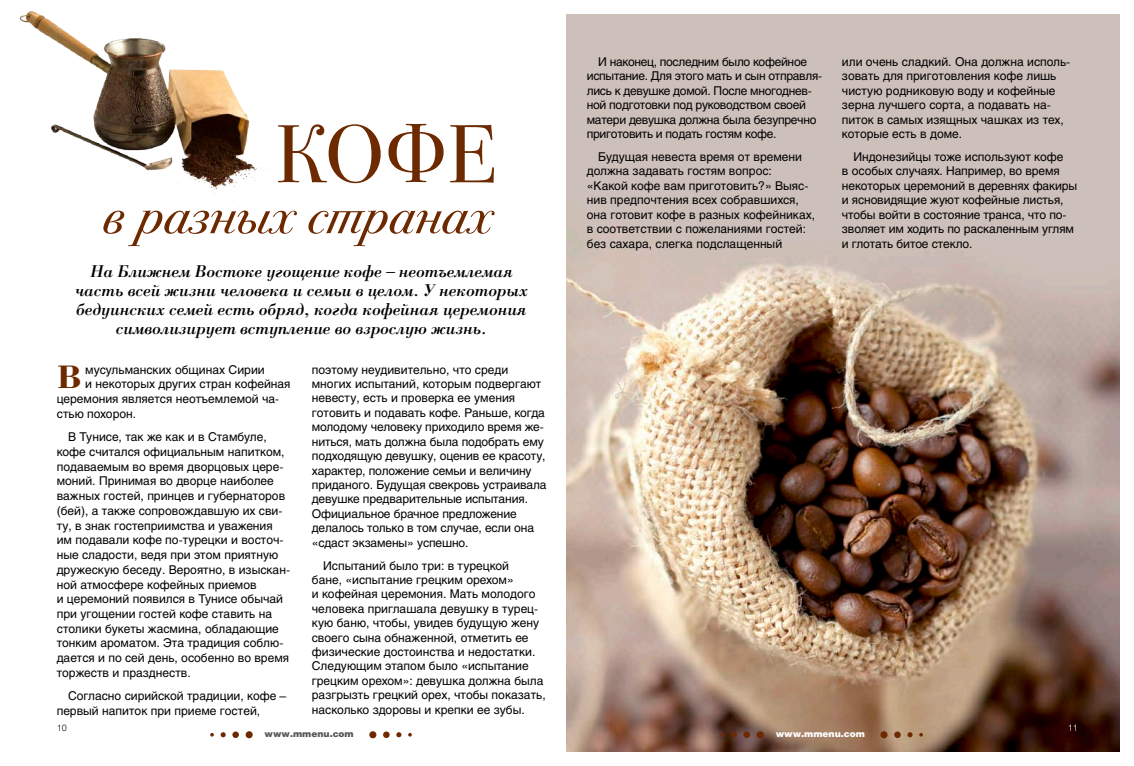
<style>
.page{position:relative;width:1134px;height:766px;background:#fff}
.page>*{position:absolute;margin:0;border:0;box-sizing:border-box;transform-origin:0 0}
.t1{font:82px "Bodoni Sev C";color:#6d2900}
.t2{font:italic 52px "Bodoni Sev C";letter-spacing:.01em;color:#6d2900}
.t3{font:700 33.6px "Borjomi C";color:#6d2900;scale:1.05 1}
.t4{font:italic 17.6px/18.8px "Borjomi C";letter-spacing:-.01em;color:#000;text-align:center}
.t5{font:12px/14.4px "Helios";color:#000}
.t6{font:12px/14.4px "Helios";letter-spacing:-.025em;color:#000}
.t7{font:900 9px "Helios";color:#57575b}
.t8{font:900 9px "Helios";color:#fff}
.t9{font:300 9px "Helios";color:#000}
.t10{font:300 9px "Helios";color:#fff}
</style>
<div class="page">
<img style="left:567px;top:14px;width:553px;height:737px">
<div style="left:246px;top:731px;width:7px;height:7px;background:#6d2900;border-radius:50%"></div>
<div style="left:232px;top:731px;width:7px;height:6px;background:#6d2900;border-radius:50%"></div>
<svg style="left:221px;top:732px;width:5px;height:5px"></svg>
<svg style="left:210px;top:733px;width:4px;height:3px"></svg>
<div style="left:369px;top:731px;width:7px;height:7px;background:#6d2900;border-radius:50%"></div>
<div style="left:383px;top:731px;width:7px;height:6px;background:#6d2900;border-radius:50%"></div>
<svg style="left:396px;top:732px;width:5px;height:5px"></svg>
<svg style="left:408px;top:733px;width:4px;height:3px"></svg>
<div style="left:757px;top:731px;width:7px;height:7px;background:#6d2900;border-radius:50%"></div>
<div style="left:743px;top:731px;width:7px;height:6px;background:#6d2900;border-radius:50%"></div>
<svg style="left:732px;top:732px;width:5px;height:5px"></svg>
<svg style="left:721px;top:732px;width:4px;height:4px"></svg>
<div style="left:880px;top:731px;width:7px;height:7px;background:#6d2900;border-radius:50%"></div>
<div style="left:894px;top:731px;width:7px;height:6px;background:#6d2900;border-radius:50%"></div>
<svg style="left:907px;top:732px;width:5px;height:5px"></svg>
<svg style="left:919px;top:732px;width:4px;height:4px"></svg>
<img style="left:19px;top:10px;width:250px;height:191px">
<h1 class="t1" style="left:276px;top:107px;width:221px">кофе</h1>
<h2 class="t2" style="left:103px;top:186px;width:391px">в разных странах</h2>
<h3 class="t4" style="left:75px;top:262px;width:454px">На Ближнем Востоке угощение кофе – неотъемлемая часть всей жизни человека и семьи в целом. У некоторых бедуинских семей есть обряд, когда кофейная церемония символизирует вступление во взрослую жизнь.</h3>
<h3 class="t3" style="left:57px;top:357px;width:25px">В</h3>
<p class="t5" style="left:85px;top:362px;width:181px">мусульманских общинах Сирии</p>
<p class="t5" style="left:85px;top:377px;width:207px">и некоторых других стран кофейная</p>
<p class="t5" style="left:57px;top:391px;width:224px">церемония является неотъемлемой ча-</p>
<p class="t5" style="left:57px;top:406px;width:81px">стью похорон.</p>
<p class="t5" style="left:57px;top:429px;width:235px;line-height:14.7px;text-indent:11px">В Тунисе, так же как и в Стамбуле, кофе считался официальным напитком, подаваемым во время дворцовых цере&shy;моний. Принимая во дворце наиболее важных гостей, принцев и губернаторов (бей), а также сопровождавшую их сви&shy;ту, в знак гостеприимства и уважения им подавали кофе по-турецки и восточ&shy;ные сладости, ведя при этом приятную дружескую беседу. Вероятно, в изыскан&shy;ной атмосфере кофейных приемов<br>и церемоний появился в Тунисе обычай при угощении гостей кофе ставить на столики букеты жасмина, обладающие тонким ароматом. Эта традиция соблю&shy;дается и по сей день, особенно во время торжеств и празднеств.</p>
<p class="t5" style="left:57px;top:688px;width:231px;line-height:14.7px;text-indent:11px">Согласно сирийской традиции, кофе – первый напиток при приeме гостей,</p>
<p class="t5" style="left:312px;top:362px;width:236px">поэтому неудивительно, что среди многих испытаний, которым подвергают невесту, есть и проверка еe умения готовить и подавать кофе. Раньше, когда молодому человеку приходило время же&shy;ниться, мать должна была подобрать ему подходящую девушку, оценив еe красоту, характер, положение семьи и величину приданого. Будущая свекровь устраивала девушке предварительные испытания.<br>Официальное брачное предложение делалось только в том случае, если она «сдаст экзамены» успешно.</p>
<p class="t5" style="left:312px;top:558px;width:235px;text-indent:11px">Испытаний было три: в турецкой<br>бане, «испытание грецким орехом»<br>и кофейная церемония. Мать молодого человека приглашала девушку в турец&shy;кую баню, чтобы, увидев будущую жену своего сына обнажeнной, отметить еe физические достоинства и недостатки.<br>Следующим этапом было «испытание грецким орехом»: девушка должна была разгрызть грецкий орех, чтобы показать, насколько здоровы и крепки еe зубы.</p>
<p class="t6" style="left:587px;top:54px;width:237px;text-indent:11px">И наконец, последним было кофейное испытание. Для этого мать и сын отправля&shy;лись к девушке домой. После многоднев&shy;ной подготовки под руководством своей матери девушка должна была безупречно приготовить и подать гостям кофе.</p>
<p class="t5" style="left:587px;top:149px;width:230px;text-indent:11px">Будущая невеста время от времени должна задавать гостям вопрос: «Какой кофе вам приготовить?» Выяс&shy;нив предпочтения всех собравшихся, она готовит кофе в разных кофейниках, в соответствии с пожеланиями гостей: без сахара, слегка подслащeнный</p>
<p class="t5" style="left:842px;top:54px;width:230px">или очень сладкий. Она должна исполь&shy;зовать для приготовления кофе лишь чистую родниковую воду и кофейные зерна лучшего сорта, а подавать на&shy;питок в самых изящных чашках из тех, которые есть в доме.</p>
<p class="t5" style="left:842px;top:149px;width:237px;text-indent:11px">Индонезийцы тоже используют кофе<br>в особых случаях. Например, во время некоторых церемоний в деревнях факиры и ясновидящие жуют кофейные листья, чтобы войти в состояние транса, что по&shy;зволяет им ходить по раскалeнным углям и глотать битое стекло.</p>
<p class="t9" style="left:57px;top:722px;width:12px">10</p>
<p class="t7" style="left:265px;top:727px;width:91px">www.mmenu.com</p>
<p class="t8" style="left:776px;top:727px;width:91px">www.mmenu.com</p>
<p class="t10" style="left:1068px;top:722px;width:12px">11</p>
</div>
